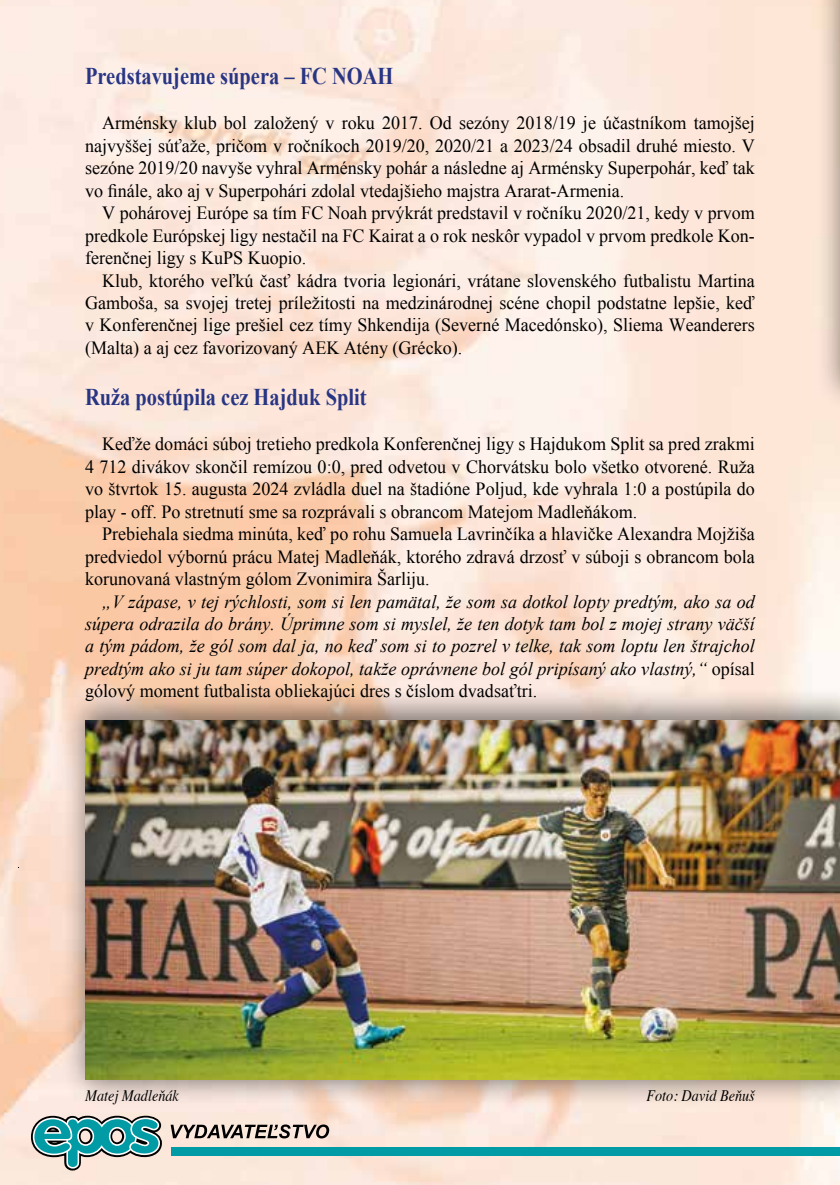
<style>
.page{position:relative;width:840px;height:1185px;background:#fff}
.page>*{position:absolute;margin:0;border:0;box-sizing:border-box;transform-origin:0 0}
.t1{font:700 24px "Times New Roman";color:#283583;scale:.85 1}
.t2{font:18.6px/22.4px "Times New Roman";color:#000;text-align:justify}
.t3{font:italic 18.6px/22.4px "Times New Roman";color:#000;text-align:justify}
.t4{font:italic 16px "Times";color:#000;scale:.89 1}
.s1{font-style:normal}
</style>
<div class="page">
<img style="left:0;top:0;width:839px;height:1185px">
<svg style="left:28px;top:1113px;width:136px;height:60px"></svg>
<div style="left:172px;top:1147px;width:667px;height:9px;background:#009ba4"></div>
<svg style="left:170px;top:1124px;width:159px;height:14px"></svg>
<div style="left:60px;top:686px;width:779px;height:422px;background:#000;opacity:.5"></div>
<img style="left:85px;top:720px;width:754px;height:359px">
<div style="left:814px;top:0;width:25px;height:413px;background:#000;opacity:.5"></div>
<p class="t1" style="left:85px;top:60px;width:364px">Predstavujeme súpera – FC NOAH</p>
<p class="t2" style="left:85px;top:112px;width:671px;text-indent:17px">Arménsky klub bol založený v roku 2017. Od sezóny 2018/19 je účastníkom tamojšej najvyššej súťaže, pričom v ročníkoch 2019/20, 2020/21 a 2023/24 obsadil druhé miesto. V sezóne 2019/20 navyše vyhral Arménsky pohár a následne aj Arménsky Superpohár, keď tak vo finále, ako aj v Superpohári zdolal vtedajšieho majstra Ararat-Armenia.</p>
<p class="t2" style="left:85px;top:202px;width:670px;text-indent:17px">V pohárovej Európe sa tím FC Noah prvýkrát predstavil v ročníku 2020/21, kedy v prvom predkole Európskej ligy nestačil na FC Kairat a o rok neskôr vypadol v prvom predkole Kon&shy;ferenčnej ligy s KuPS Kuopio.</p>
<p class="t2" style="left:85px;top:269px;width:671px;text-indent:17px">Klub, ktorého veľkú časť kádra tvoria legionári, vrátane slovenského futbalistu Martina Gamboša, sa svojej tretej príležitosti na medzinárodnej scéne chopil podstatne lepšie, keď v Konferenčnej lige prešiel cez tímy Shkendija (Severné Macedónsko), Sliema Weanderers (Malta) a aj cez favorizovaný AEK Atény (Grécko).</p>
<p class="t1" style="left:85px;top:381px;width:332px">Ruža postúpila cez Hajduk Split</p>
<p class="t2" style="left:85px;top:433px;width:671px;text-indent:17px">Keďže domáci súboj tretieho predkola Konferenčnej ligy s Hajdukom Split sa pred zrakmi 4 712 divákov skončil remízou 0:0, pred odvetou v Chorvátsku bolo všetko otvorené. Ruža vo štvrtok 15. augusta 2024 zvládla duel na štadióne Poljud, kde vyhrala 1:0 a postúpila do play - off. Po stretnutí sme sa rozprávali s obrancom Matejom Madleňákom.</p>
<p class="t2" style="left:85px;top:522px;width:671px;text-indent:17px">Prebiehala siedma minúta, keď po rohu Samuela Lavrinčíka a hlavičke Alexandra Mojžiša predviedol výbornú prácu Matej Madleňák, ktorého zdravá drzosť v súboji s obrancom bola korunovaná vlastným gólom Zvonimira Šarliju.</p>
<p class="t3" style="left:85px;top:590px;width:671px;text-indent:17px">„V zápase, v tej rýchlosti, som si len pamätal, že som sa dotkol lopty predtým, ako sa od súpera odrazila do brány. Úprimne som si myslel, že ten dotyk tam bol z mojej strany väčší a tým pádom, že gól som dal ja, no keď som si to pozrel v telke, tak som loptu len štrajchol predtým ako si ju tam súper dokopol, takže oprávnene bol gól pripísaný ako vlastný,“ <span class="s1">opísal gólový moment futbalista obliekajúci dres s číslom dvadsaťtri.</span></p>
<p class="t4" style="left:85px;top:1082px;width:107px">Matej Madleňák</p>
<p class="t4" style="left:646px;top:1082px;width:123px">Foto: David Beňuš</p>
</div>
